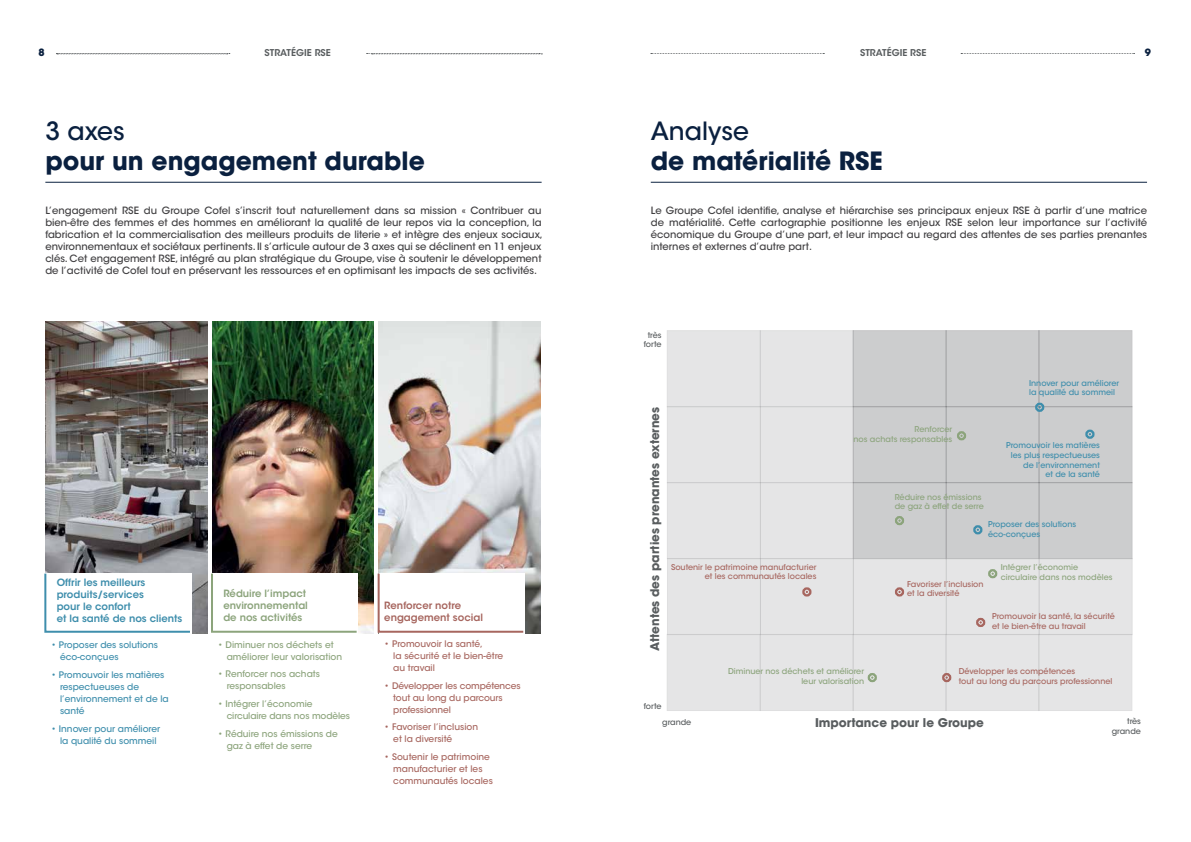
<style>
.page{position:relative;width:1191px;height:842px;background:#fff}
.page>*{position:absolute;margin:0;border:0;box-sizing:border-box;transform-origin:0 0}
.t1{font:700 25px "ITC Avant Garde Std";color:#0a203f}
.t2{font:500 25px "ITC Avant Garde Std";color:#0a203f}
.t3{font:700 12px "ITC Avant Garde Std";color:#595d5f}
.t4{font:500 10px/12px "ITC Avant Garde Std";color:#414042}
.t5{font:600 10px/12px "ITC Avant Garde Std";color:#3e8eac}
.t6{font:600 10px/12px "ITC Avant Garde Std";color:#8ca47c}
.t7{font:600 10px/12px "ITC Avant Garde Std";color:#a7665f}
.t8{font:700 10px "ITC Avant Garde Std";color:#0a203f}
.t9{font:600 9.4px "ITC Avant Garde Std";color:#595d5f}
.t10{font:500 9px/12px "ITC Avant Garde Std";color:#a7665f}
.t11{font:500 9px/12px "ITC Avant Garde Std";color:#8ca47c}
.t12{font:500 9px/12px "ITC Avant Garde Std";color:#3e8eac}
.t13{font:500 8px/9.6px "ITC Avant Garde Std";color:#a7665f}
.t14{font:500 8px/9.6px "ITC Avant Garde Std";color:#8ca47c;text-align:right}
.t15{font:500 8px/9.6px "ITC Avant Garde Std";color:#3e8eac}
.t16{font:500 8px/9.6px "ITC Avant Garde Std";color:#595d5f;text-align:center}
</style>
<div class="page">
<hr style="left:45px;top:182px;width:496px;height:1px;background:#0a203f">
<img style="left:45px;top:321px;width:162px;height:312px">
<svg style="left:44px;top:572px;width:148px;height:61px"></svg>
<img style="left:212px;top:321px;width:162px;height:312px">
<svg style="left:211px;top:572px;width:147px;height:61px"></svg>
<img style="left:379px;top:321px;width:161px;height:312px">
<svg style="left:377px;top:572px;width:148px;height:62px"></svg>
<hr style="left:651px;top:182px;width:496px;height:1px;background:#0a203f">
<div style="left:667px;top:330px;width:93px;height:77px;background:#e5e5e6"></div>
<div style="left:760px;top:330px;width:93px;height:77px;background:#e5e5e6;border:1px solid #aeaeb0"></div>
<div style="left:852px;top:330px;width:94px;height:77px;background:#cccdce"></div>
<div style="left:945px;top:330px;width:94px;height:77px;background:#cccdce"></div>
<div style="left:1038px;top:330px;width:94px;height:77px;background:#cccdce"></div>
<div style="left:667px;top:406px;width:94px;height:77px;background:#e5e5e6;border:1px solid #aeaeb0"></div>
<div style="left:760px;top:406px;width:94px;height:77px;background:#e5e5e6;border:1px solid #aeaeb0"></div>
<div style="left:852px;top:406px;width:94px;height:77px;background:#cccdce"></div>
<div style="left:945px;top:406px;width:94px;height:77px;background:#cccdce"></div>
<div style="left:1038px;top:406px;width:94px;height:77px;background:#cccdce"></div>
<div style="left:667px;top:482px;width:94px;height:77px;background:#e5e5e6;border:1px solid #aeaeb0"></div>
<div style="left:760px;top:482px;width:94px;height:77px;background:#e5e5e6;border:1px solid #aeaeb0"></div>
<div style="left:852px;top:482px;width:94px;height:77px;background:#cccdce;border:1px solid #6d6e71"></div>
<div style="left:945px;top:482px;width:94px;height:77px;background:#cccdce;border:1px solid #6d6e71"></div>
<div style="left:1038px;top:482px;width:94px;height:77px;background:#cccdce;border:1px solid #6d6e71"></div>
<div style="left:667px;top:558px;width:94px;height:77px;background:#e5e5e6;border:1px solid #aeaeb0"></div>
<div style="left:760px;top:558px;width:94px;height:77px;background:#e5e5e6;border:1px solid #aeaeb0"></div>
<div style="left:853px;top:558px;width:93px;height:77px;background:#e5e5e6;border:1px solid #aeaeb0"></div>
<div style="left:945px;top:558px;width:94px;height:77px;background:#e5e5e6;border:1px solid #aeaeb0"></div>
<div style="left:1038px;top:558px;width:94px;height:77px;background:#e5e5e6;border:1px solid #aeaeb0"></div>
<div style="left:666px;top:634px;width:94px;height:77px;background:#e5e5e6;border:1px solid #aeaeb0"></div>
<div style="left:759px;top:634px;width:94px;height:77px;background:#e5e5e6;border:1px solid #aeaeb0"></div>
<div style="left:852px;top:634px;width:94px;height:77px;background:#e5e5e6;border:1px solid #aeaeb0"></div>
<div style="left:945px;top:634px;width:94px;height:77px;background:#e5e5e6;border:1px solid #aeaeb0"></div>
<div style="left:1038px;top:634px;width:94px;height:77px;background:#e5e5e6;border:1px solid #aeaeb0"></div>
<div style="left:867px;top:673px;width:10px;height:9px;border:7px solid #8ca47c;border-radius:50%"></div>
<div style="left:988px;top:569px;width:9px;height:9px;border:7px solid #8ca47c;border-radius:50%"></div>
<div style="left:895px;top:516px;width:9px;height:9px;border:7px solid #8ca47c;border-radius:50%"></div>
<div style="left:957px;top:431px;width:9px;height:9px;border:7px solid #8ca47c;border-radius:50%"></div>
<div style="left:1035px;top:403px;width:9px;height:9px;border:7px solid #3e8eac;border-radius:50%"></div>
<div style="left:1085px;top:430px;width:9px;height:9px;border:7px solid #3e8eac;border-radius:50%"></div>
<div style="left:973px;top:525px;width:9px;height:9px;border:7px solid #3e8eac;border-radius:50%"></div>
<div style="left:802px;top:587px;width:9px;height:9px;border:7px solid #a7665f;border-radius:50%"></div>
<div style="left:895px;top:587px;width:9px;height:9px;border:7px solid #a7665f;border-radius:50%"></div>
<div style="left:976px;top:618px;width:9px;height:9px;border:7px solid #a7665f;border-radius:50%"></div>
<div style="left:942px;top:673px;width:9px;height:9px;border:7px solid #a7665f;border-radius:50%"></div>
<svg style="left:651px;top:53px;width:173px;height:1px"></svg>
<svg style="left:961px;top:53px;width:173px;height:1px"></svg>
<svg style="left:56px;top:53px;width:174px;height:2px"></svg>
<svg style="left:366px;top:53px;width:176px;height:2px"></svg>
<p class="t9" style="left:265px;top:47px;width:68px">STRATÉGIE RSE</p>
<p class="t9" style="left:860px;top:47px;width:68px">STRATÉGIE RSE</p>
<p class="t8" style="left:38px;top:46px;width:8px">8</p>
<p class="t8" style="left:1144px;top:46px;width:8px">9</p>
<h1 class="t2" style="left:45px;top:116px;width:81px">3 axes</h1>
<h1 class="t1" style="left:45px;top:145px;width:381px">pour un engagement durable</h1>
<p class="t4" style="left:45px;top:204px;width:499px">L’engagement RSE du Groupe Cofel s’inscrit tout naturellement dans sa mission « Contribuer au bien-être des femmes et des hommes en améliorant la qualité de leur repos via la conception, la fabrication et la commercialisation des meilleurs produits de literie » et intègre des enjeux sociaux, environnementaux et sociétaux pertinents. Il s’articule autour de 3 axes qui se déclinent en 11 enjeux clés. Cet engagement RSE, intégré au plan stratégique du Groupe, vise à soutenir le développement de l’activité de Cofel tout en préservant les ressources et en optimisant les impacts de ses activités.</p>
<p class="t5" style="left:57px;top:576px;width:127px">Offrir les meilleurs produits/services<br>pour le confort<br>et la santé de nos clients</p>
<p class="t12" style="left:60px;top:639px;width:99px;text-indent:-9px">• Proposer des solutions éco-conçues</p>
<p class="t12" style="left:60px;top:669px;width:110px;text-indent:-9px">• Promouvoir les matières respectueuses de l’environnement et de la santé</p>
<p class="t12" style="left:60px;top:722px;width:102px;text-indent:-9px">• Innover pour améliorer la qualité du sommeil</p>
<p class="t6" style="left:223px;top:588px;width:86px">Réduire l’impact environnemental de nos activités</p>
<p class="t11" style="left:227px;top:638px;width:117px;text-indent:-9px">• Diminuer nos déchets et améliorer leur valorisation</p>
<p class="t11" style="left:227px;top:668px;width:95px;text-indent:-9px">• Renforcer nos achats responsables</p>
<p class="t11" style="left:227px;top:698px;width:125px;text-indent:-9px">• Intégrer l’économie circulaire dans nos modèles</p>
<p class="t11" style="left:227px;top:727px;width:113px;text-indent:-9px">• Réduire nos émissions de gaz à effet de serre</p>
<p class="t7" style="left:384px;top:599px;width:100px">Renforcer notre engagement social</p>
<p class="t10" style="left:393px;top:638px;width:111px;text-indent:-9px">• Promouvoir la santé,<br>la sécurité et le bien-être au travail</p>
<p class="t10" style="left:393px;top:679px;width:129px;text-indent:-9px">• Développer les compétences tout au long du parcours professionnel</p>
<p class="t10" style="left:393px;top:721px;width:86px;text-indent:-9px">• Favoriser l’inclusion et la diversité</p>
<p class="t10" style="left:393px;top:751px;width:101px;text-indent:-9px">• Soutenir le patrimoine manufacturier et les communautés locales</p>
<h1 class="t2" style="left:651px;top:116px;width:100px">Analyse</h1>
<h1 class="t1" style="left:651px;top:145px;width:233px">de matérialité RSE</h1>
<p class="t4" style="left:651px;top:204px;width:498px;text-align:justify">Le Groupe Cofel identifie, analyse et hiérarchise ses principaux enjeux RSE à partir d’une matrice de matérialité. Cette cartographie positionne les enjeux RSE selon leur importance sur l’activité économique du Groupe d’une part, et leur impact au regard des attentes de ses parties prenantes internes et externes d’autre part.</p>
<p class="t16" style="left:644px;top:330px;width:19px">très forte</p>
<p class="t3" style="left:647px;top:651px;width:246px;rotate:-90deg">Attentes des parties prenantes externes</p>
<p class="t16" style="left:644px;top:701px;width:19px">forte</p>
<p class="t14" style="left:853px;top:424px;width:100px">Renforcer<br>nos achats responsables</p>
<p class="t14" style="left:894px;top:492px;width:90px;text-align:left">Réduire nos émissions de gaz à effet de serre</p>
<p class="t15" style="left:1029px;top:378px;width:91px">Innover pour améliorer la qualité du sommeil</p>
<p class="t15" style="left:1006px;top:441px;width:95px;text-align:right">Promouvoir les matières les plus respectueuses de l’environnement<br>et de la santé</p>
<p class="t13" style="left:671px;top:562px;width:147px;text-align:right">Soutenir le patrimoine manufacturier et les communautés locales</p>
<p class="t14" style="left:728px;top:667px;width:137px">Diminuer nos déchets et améliorer leur valorisation</p>
<p class="t15" style="left:988px;top:519px;width:90px">Proposer des solutions éco-conçues</p>
<p class="t13" style="left:907px;top:579px;width:78px">Favoriser l’inclusion et la diversité</p>
<p class="t14" style="left:1000px;top:563px;width:113px;text-align:left">Intégrer l’économie circulaire dans nos modèles</p>
<p class="t13" style="left:992px;top:612px;width:124px">Promouvoir la santé, la sécurité et le bien-être au travail</p>
<p class="t13" style="left:958px;top:667px;width:155px">Développer les compétences<br>tout au long du parcours professionnel</p>
<p class="t16" style="left:662px;top:717px;width:31px">grande</p>
<p class="t16" style="left:1111px;top:716px;width:31px;text-align:right">très grande</p>
<p class="t3" style="left:815px;top:715px;width:170px">Importance pour le Groupe</p>
</div>
